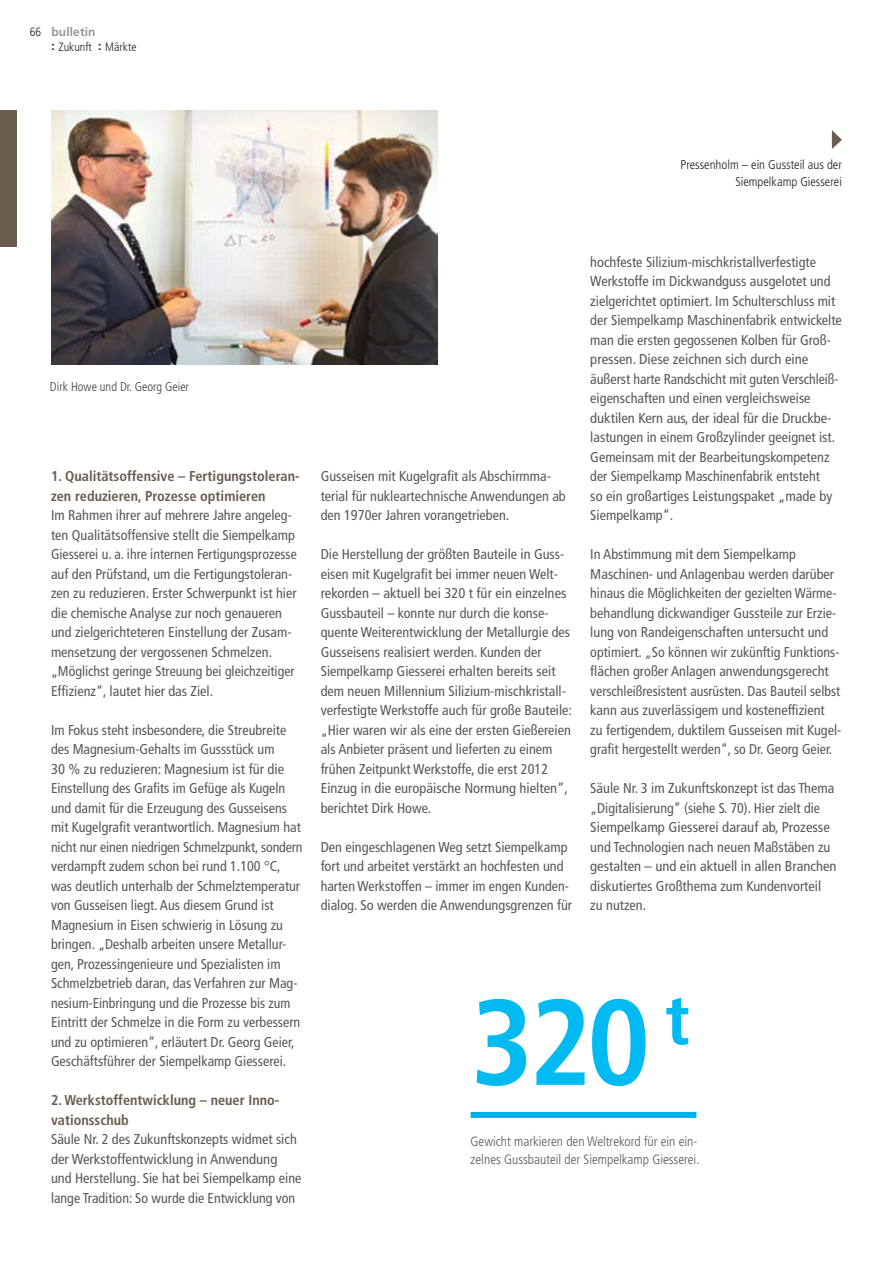
<style>
.page{position:relative;width:893px;height:1263px;background:#fff}
.page>*{position:absolute;margin:0;border:0;box-sizing:border-box;transform-origin:0 0}
.t1{font:700 condensed 121.5px "Frutiger";color:#00baf1}
.t2{font:condensed 14.25px/19.5px "Frutiger";color:#57585a}
.t3{font:700 condensed 14.25px/19.5px "Frutiger";color:#6a5c4f}
.t4{font:300 condensed 13.5px/18px "Frutiger";color:#57585a}
.t5{font:300 condensed 12.75px/16.5px "Frutiger";color:#231f20;text-align:right}
.t6{font:300 condensed 12.75px "Frutiger";color:#3e3e3f}
.t7{font:300 condensed 12px/15px "Frutiger";color:#231f20}
.s1{font-weight:700;font-stretch:normal;color:#939598}
.s2{font-weight:700;font-stretch:normal}
</style>
<div class="page">
<div style="left:0;top:111px;width:17px;height:136px;background:#6a5c4f"></div>
<svg style="left:832px;top:130px;width:10px;height:19px"></svg>
<div style="left:471px;top:1112px;width:225px;height:6px;background:#00aeef"></div>
<img style="left:51px;top:111px;width:386px;height:253px">
<p class="t7" style="left:51px;top:25px;width:87px;text-indent:-22px">66 <span class="s1">bulletin<br></span><span class="s2">:</span> Zukunft <span class="s2">:</span> Märkte</p>
<p class="t5" style="left:680px;top:157px;width:163px">Pressenholm – ein Gussteil aus der<br>Siempelkamp Giesserei</p>
<p class="t6" style="left:50px;top:380px;width:141px">Dirk Howe und Dr. Georg Geier</p>
<p class="t3" style="left:51px;top:466px;width:250px">1. Qualitätsoffensive – Fertigungstoleran&shy;zen reduzieren, Prozesse optimieren</p>
<p class="t2" style="left:51px;top:505px;width:247px">Im Rahmen ihrer auf mehrere Jahre angeleg&shy;ten Qualitätsoffensive stellt die Siempelkamp Giesserei u. a. ihre internen Fertigungsprozesse auf den Prüfstand, um die Fertigungstoleran&shy;zen zu reduzieren. Erster Schwerpunkt ist hier die chemische Analyse zur noch genaueren und zielgerichteteren Einstellung der Zusam&shy;mensetzung der vergossenen Schmelzen. „Möglichst geringe Streuung bei gleichzeitiger Effizienz“, lautet hier das Ziel.</p>
<p class="t2" style="left:51px;top:720px;width:253px">Im Fokus steht insbesondere, die Streubreite des Magnesium-Gehalts im Gussstück um<br>30 % zu reduzieren: Magnesium ist für die Einstellung des Grafits im Gefüge als Kugeln und damit für die Erzeugung des Gusseisens mit Kugelgrafit verantwortlich. Magnesium hat nicht nur einen niedrigen Schmelzpunkt, sondern verdampft zudem schon bei rund 1.100 °C, was deutlich unterhalb der Schmelztemperatur von Gusseisen liegt. Aus diesem Grund ist Magnesium in Eisen schwierig in Lösung zu bringen. „Deshalb arbeiten unsere Metallur&shy;gen, Prozessingenieure und Spezialisten im Schmelzbetrieb daran, das Verfahren zur Mag&shy;nesium-Einbringung und die Prozesse bis zum Eintritt der Schmelze in die Form zu verbessern und zu optimieren“, erläutert Dr. Georg Geier, Geschäftsführer der Siempelkamp Giesserei.</p>
<p class="t3" style="left:51px;top:1090px;width:230px">2. Werkstoffentwicklung – neuer Inno&shy;vationsschub</p>
<p class="t2" style="left:51px;top:1129px;width:252px">Säule Nr. 2 des Zukunftskonzepts widmet sich der Werkstoffentwicklung in Anwendung und Herstellung. Sie hat bei Siempelkamp eine lange Tradition: So wurde die Entwicklung von</p>
<p class="t2" style="left:321px;top:466px;width:247px">Gusseisen mit Kugelgrafit als Abschirmma&shy;terial für nukleartechnische Anwendungen ab den 1970er Jahren vorangetrieben.</p>
<p class="t2" style="left:321px;top:544px;width:253px">Die Herstellung der größten Bauteile in Guss&shy;eisen mit Kugelgrafit bei immer neuen Welt&shy;rekorden – aktuell bei 320 t für ein einzelnes Gussbauteil – konnte nur durch die konse&shy;quente Weiterentwicklung der Metallurgie des Gusseisens realisiert werden. Kunden der Siempelkamp Giesserei erhalten bereits seit dem neuen Millennium Silizium-mischkristall&shy;verfestigte Werkstoffe auch für große Bauteile: „Hier waren wir als eine der ersten Gießereien als Anbieter präsent und lieferten zu einem frühen Zeitpunkt Werkstoffe, die erst 2012<br>Einzug in die europäische Normung hielten“, berichtet Dirk Howe.</p>
<p class="t2" style="left:321px;top:837px;width:253px">Den eingeschlagenen Weg setzt Siempelkamp fort und arbeitet verstärkt an hochfesten und harten Werkstoffen – immer im engen Kunden&shy;dialog. So werden die Anwendungsgrenzen für</p>
<p class="t2" style="left:590px;top:252px;width:253px">hochfeste Silizium-mischkristallverfestigte Werkstoffe im Dickwandguss ausgelotet und zielgerichtet optimiert. Im Schulterschluss mit der Siempelkamp Maschinenfabrik entwickelte man die ersten gegossenen Kolben für Groß&shy;pressen. Diese zeichnen sich durch eine äußerst harte Randschicht mit guten Verschleiß&shy;eigenschaften und einen vergleichsweise duktilen Kern aus, der ideal für die Druckbe&shy;lastungen in einem Großzylinder geeignet ist.<br>Gemeinsam mit der Bearbeitungskompetenz der Siempelkamp Maschinenfabrik entsteht<br>so ein großartiges Leistungspaket „made by Siempelkamp“.</p>
<p class="t2" style="left:590px;top:544px;width:253px">In Abstimmung mit dem Siempelkamp Maschinen- und Anlagenbau werden darüber hinaus die Möglichkeiten der gezielten Wärme&shy;behandlung dickwandiger Gussteile zur Erzie&shy;lung von Randeigenschaften untersucht und optimiert. „So können wir zukünftig Funktions&shy;flächen großer Anlagen anwendungsgerecht verschleißresistent ausrüsten. Das Bauteil selbst kann aus zuverlässigem und kosteneffizient<br>zu fertigendem, duktilem Gusseisen mit Kugel&shy;grafit hergestellt werden“, so Dr. Georg Geier.</p>
<p class="t2" style="left:590px;top:778px;width:248px">Säule Nr. 3 im Zukunftskonzept ist das Thema „Digitalisierung“ (siehe S. 70). Hier zielt die Siempelkamp Giesserei darauf ab, Prozesse und Technologien nach neuen Maßstäben zu gestalten – und ein aktuell in allen Branchen diskutiertes Großthema zum Kundenvorteil zu nutzen.</p>
<h1 class="t1" style="left:471px;top:971px;width:221px">320 <sup>t</sup></h1>
<p class="t4" style="left:471px;top:1132px;width:231px">Gewicht markieren den Weltrekord für ein ein&shy;zelnes Gussbauteil der Siempelkamp Giesserei.</p>
</div>
